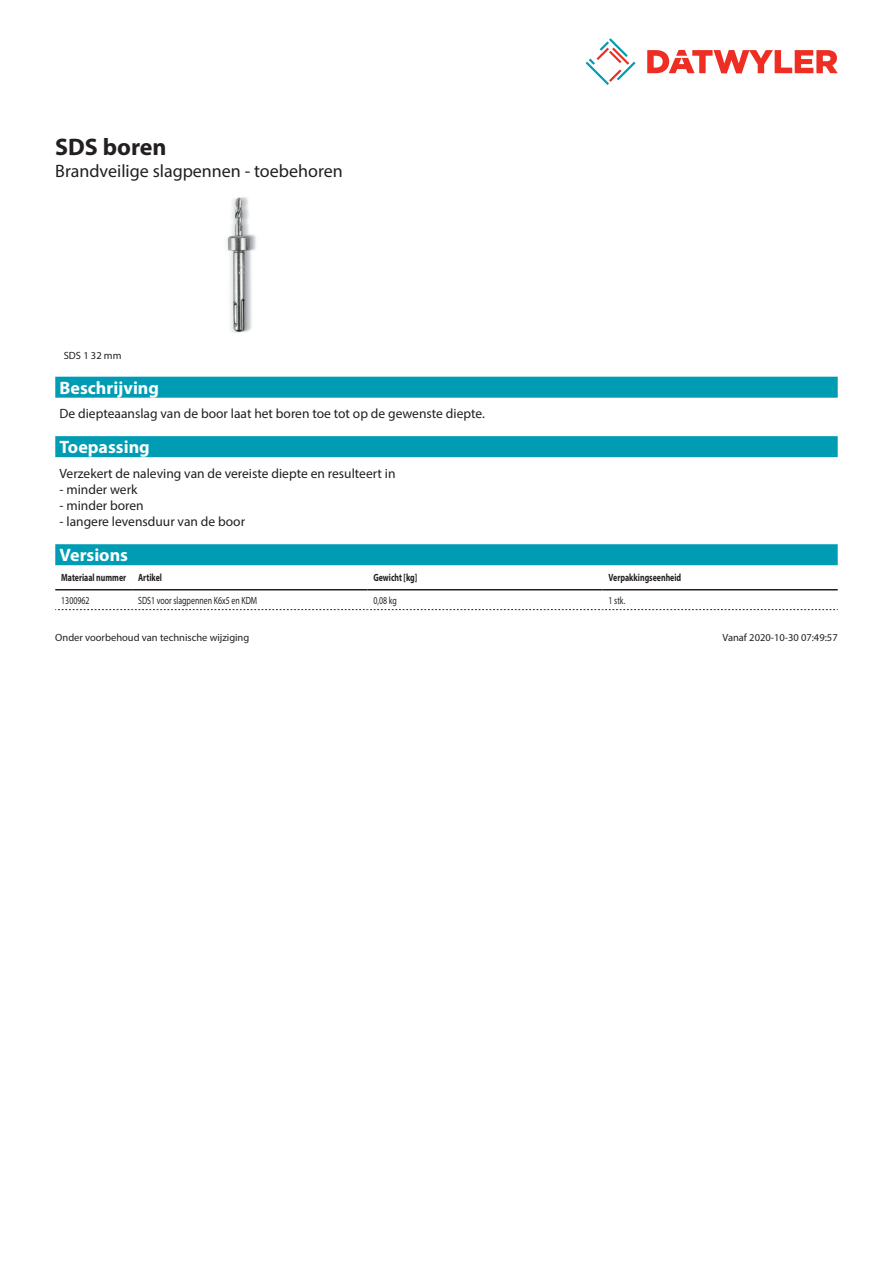
<style>
.page{position:relative;width:893px;height:1263px;background:#fff}
.page>*{position:absolute;margin:0;border:0;box-sizing:border-box;transform-origin:0 0}
.Product_Head{font:700 24px "Myriad Pro";color:#231f20}
.SubHead{font:18px "Myriad Pro";color:#231f20}
.Standard_Head_Proper{font:700 18px "Myriad Pro";color:#fff}
.Standard_text{font:13.5px "Myriad Pro";color:#231f20}
.Footnote{font:10.5px "Myriad Pro";color:#231f20}
.myriadbold{font:700 10.5px "Myriad Pro";color:#231f20;scale:.75 1}
.myriadlight{font:10.5px "Myriad Pro";color:#231f20;scale:.75 1}
.imagetext{font:10.5px "Myriad Pro";color:#231f20}
</style>
<div class="page">
<svg style="left:586px;top:38px;width:49px;height:47px"></svg>
<svg style="left:647px;top:50px;width:191px;height:23px"></svg>
<img style="left:227px;top:197px;width:29px;height:136px">
<div style="left:55px;top:544px;width:783px;height:21px;background:#009cb3"></div>
<hr style="left:55px;top:589px;width:77px;height:1px;background:#231f20">
<hr style="left:132px;top:589px;width:235px;height:1px;background:#231f20">
<hr style="left:367px;top:589px;width:235px;height:1px;background:#231f20">
<hr style="left:602px;top:589px;width:236px;height:1px;background:#231f20">
<svg style="left:55px;top:609px;width:783px;height:1px"></svg>
<div style="left:55px;top:377px;width:783px;height:21px;background:#009cb3"></div>
<div style="left:55px;top:436px;width:783px;height:21px;background:#009cb3"></div>
<p class="Product_Head" style="left:55px;top:131px;width:113px">SDS boren</p>
<p class="SubHead" style="left:55px;top:160px;width:289px">Brandveilige slagpennen - toebehoren</p>
<p class="imagetext" style="left:64px;top:349px;width:59px">SDS 1 32 mm</p>
<p class="Standard_Head_Proper" style="left:60px;top:376px;width:101px">Beschrijving</p>
<p class="Standard_text" style="left:60px;top:406px;width:427px">De diepteaanslag van de boor laat het boren toe tot op de gewenste diepte.</p>
<p class="Standard_Head_Proper" style="left:60px;top:435px;width:92px">Toepassing</p>
<p class="Standard_text" style="left:60px;top:465px;width:337px">Verzekert de naleving van de vereiste diepte en resulteert in</p>
<p class="Standard_text" style="left:60px;top:481px;width:79px">- minder werk</p>
<p class="Standard_text" style="left:60px;top:497px;width:86px">- minder boren</p>
<p class="Standard_text" style="left:60px;top:514px;width:187px">- langere levensduur van de boor</p>
<p class="Standard_Head_Proper" style="left:60px;top:543px;width:70px">Versions</p>
<p class="myriadbold" style="left:61px;top:571px;width:88px">Materiaal nummer</p>
<p class="myriadbold" style="left:138px;top:571px;width:33px">Artikel</p>
<p class="myriadbold" style="left:373px;top:571px;width:60px">Gewicht [kg]</p>
<p class="myriadbold" style="left:608px;top:571px;width:98px">Verpakkingseenheid</p>
<p class="myriadlight" style="left:61px;top:594px;width:39px">1300962</p>
<p class="myriadlight" style="left:138px;top:594px;width:160px">SDS1 voor slagpennen K6x5 en KDM</p>
<p class="myriadlight" style="left:373px;top:594px;width:33px">0,08 kg</p>
<p class="myriadlight" style="left:608px;top:594px;width:24px">1 stk.</p>
<p class="Footnote" style="left:55px;top:631px;width:196px">Onder voorbehoud van technische wijziging</p>
<p class="Footnote" style="left:722px;top:631px;width:117px">Vanaf 2020-10-30 07:49:57</p>
</div>
